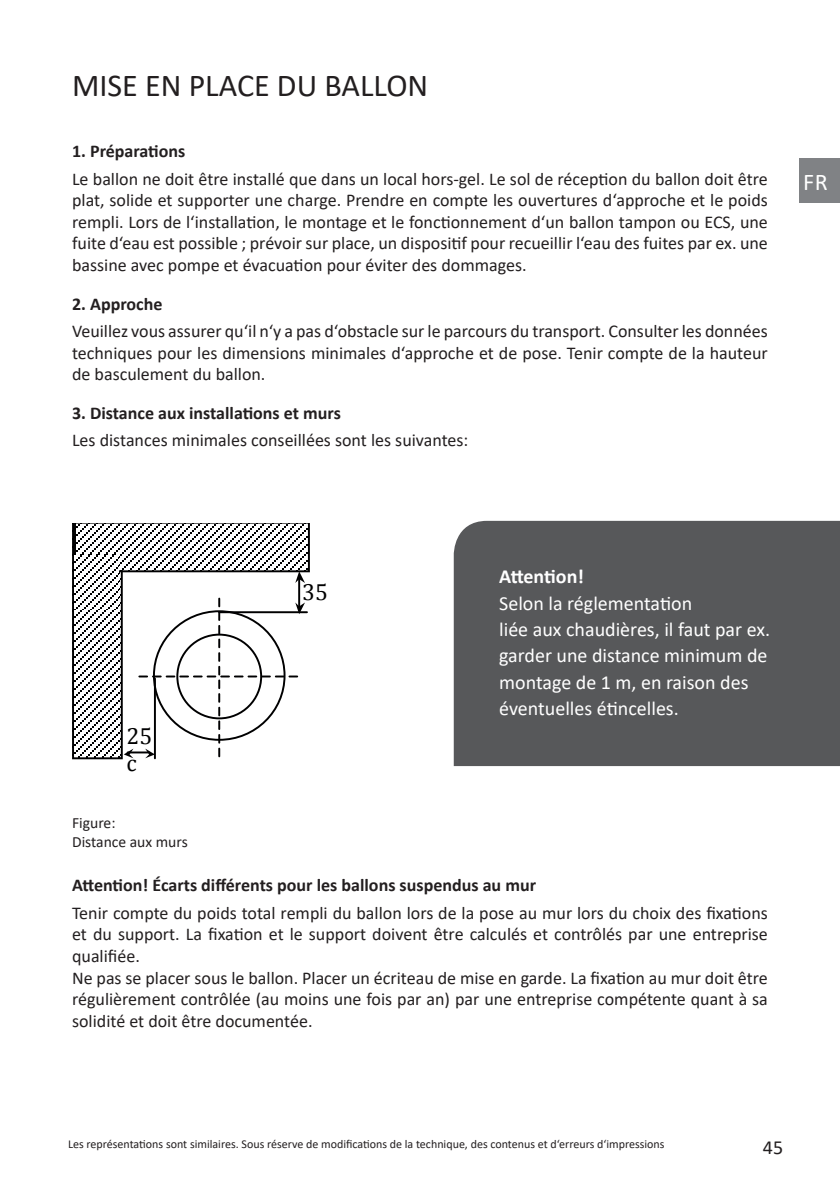
<style>
.page{position:relative;width:840px;height:1191px;background:#fff}
.page>*{position:absolute;margin:0;border:0;box-sizing:border-box;transform-origin:0 0}
.t1{font:32px "Calibri";color:#231f20}
.t2{font:24px "Calibri";color:#fff}
.t3{font:23.4px/27.2px "Cambria";color:#000001}
.t4{font:20px/26.2px "Calibri";color:#fff}
.t5{font:700 20px "Calibri";letter-spacing:-.005em;color:#fff}
.t6{font:20px "Calibri";color:#231f20}
.t7{font:18px/21.6px "Calibri";color:#231f20;text-align:justify}
.t8{font:700 18px "Calibri";color:#231f20}
.t9{font:15.6px/18.8px "Calibri";color:#231f20}
.t10{font:12px "Calibri";color:#231f20}
</style>
<div class="page">
<div style="left:798px;top:159px;width:41px;height:44px;background:#808285"></div>
<div style="left:453px;top:521px;width:386px;height:245px;background:#57585a"></div>
<hr style="left:219px;top:611px;width:88px;height:2px;background:#000001">
<svg style="left:75px;top:588px;width:45px;height:168px"></svg>
<div style="left:72px;top:523px;width:51px;height:236px;border:2px solid #000001"></div>
<svg style="left:74px;top:583px;width:45px;height:26px"></svg>
<hr style="left:298px;top:577px;width:2px;height:29px;background:#000001">
<svg style="left:74px;top:523px;width:236px;height:60px"></svg>
<hr style="left:127px;top:751px;width:22px;height:2px;background:#000001">
<svg style="left:124px;top:749px;width:9px;height:9px"></svg>
<svg style="left:139px;top:598px;width:166px;height:162px"></svg>
<h1 class="t1" style="left:72px;top:63px;width:357px">MISE EN PLACE DU BALLON</h1>
<p class="t8" style="left:72px;top:139px;width:115px">1. Préparations</p>
<p class="t7" style="left:72px;top:167px;width:697px">Le ballon ne doit être installé que dans un local hors-gel. Le sol de réception du ballon doit être plat, solide et supporter une charge. Prendre en compte les ouvertures d‘approche et le poids rempli. Lors de l‘installation, le montage et le fonctionnement d‘un ballon tampon ou ECS, une fuite d‘eau est possible ; prévoir sur place, un dispositif pour recueillir l‘eau des fuites par ex. une bassine avec pompe et évacuation pour éviter des dommages.</p>
<p class="t8" style="left:72px;top:291px;width:92px">2. Approche</p>
<p class="t7" style="left:72px;top:320px;width:697px">Veuillez vous assurer qu‘il n‘y a pas d‘obstacle sur le parcours du transport. Consulter les données techniques pour les dimensions minimales d‘approche et de pose. Tenir compte de la hauteur de basculement du ballon.</p>
<p class="t8" style="left:72px;top:400px;width:270px">3. Distance aux installations et murs</p>
<p class="t7" style="left:72px;top:429px;width:397px">Les distances minimales conseillées sont les suivantes:</p>
<h2 class="t2" style="left:802px;top:165px;width:26px">FR</h2>
<p class="t3" style="left:127px;top:722px;width:27px">25 c</p>
<p class="t3" style="left:302px;top:578px;width:27px">35</p>
<p class="t5" style="left:499px;top:562px;width:86px">Attention!</p>
<p class="t4" style="left:499px;top:589px;width:272px">Selon la réglementation<br>liée aux chaudières, il faut par ex. garder une distance minimum de montage de 1 m, en raison des éventuelles étincelles.</p>
<p class="t9" style="left:72px;top:813px;width:117px">Figure:<br>Distance aux murs</p>
<p class="t8" style="left:72px;top:872px;width:465px">Attention! Écarts différents pour les ballons suspendus au mur</p>
<p class="t7" style="left:72px;top:901px;width:697px;text-align:left">Tenir compte du poids total rempli du ballon lors de la pose au mur lors du choix des fixations et du support. La fixation et le support doivent être calculés et contrôlés par une entreprise qualifiée.<br>Ne pas se placer sous le ballon. Placer un écriteau de mise en garde. La fixation au mur doit être régulièrement contrôlée (au moins une fois par an) par une entreprise compétente quant à sa solidité et doit être documentée.</p>
<p class="t10" style="left:68px;top:1135px;width:597px">Les représentations sont similaires. Sous réserve de modifications de la technique, des contenus et d‘erreurs d‘impressions</p>
<p class="t6" style="left:762px;top:1133px;width:22px">45</p>
</div>
